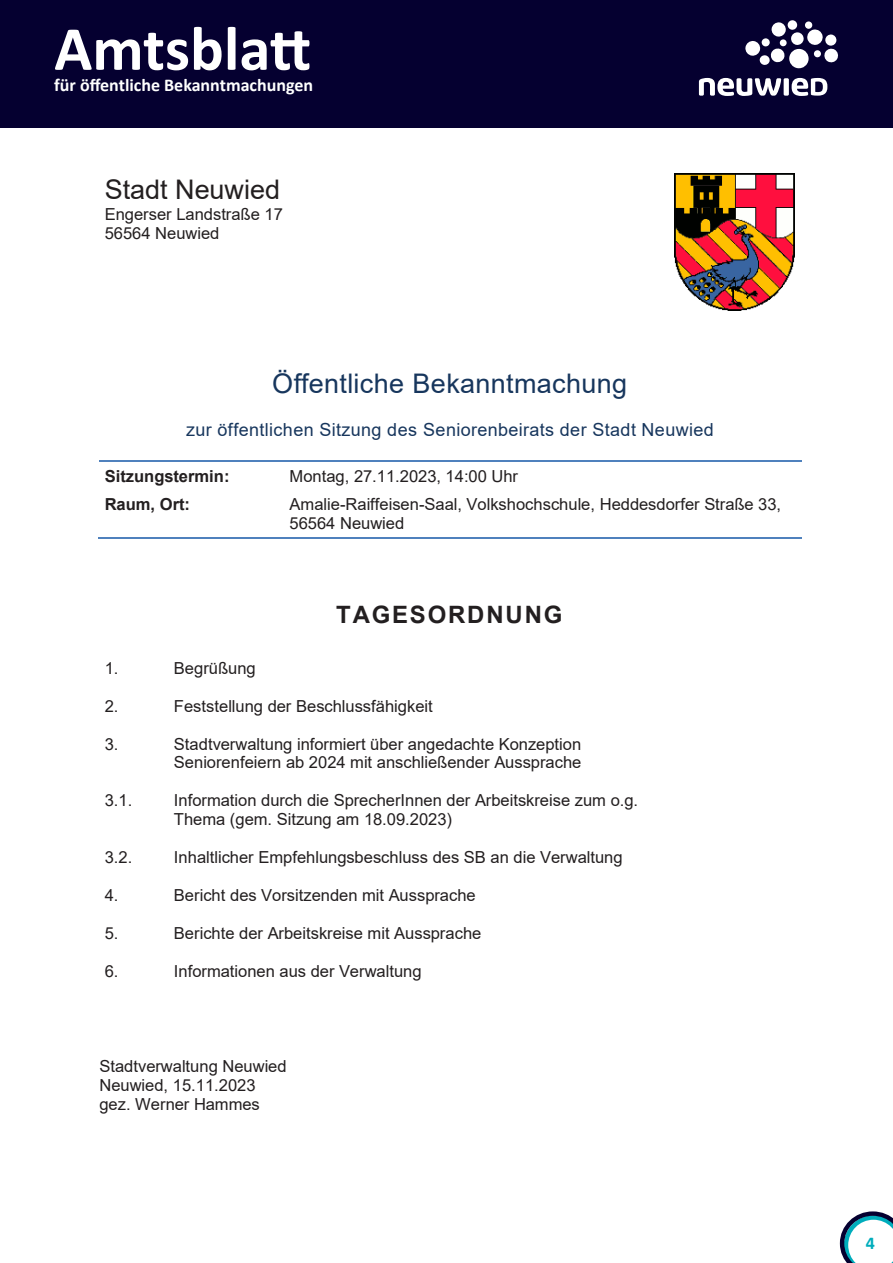
<style>
.page{position:relative;width:893px;height:1263px;background:#fff}
.page>*{position:absolute;margin:0;border:0;box-sizing:border-box;transform-origin:0 0}
.t1{font:700 63px "Calibri";color:#fff}
.t2{font:27px "Arial";letter-spacing:.01em;color:#17365d}
.t3{font:27px "Arial";color:#231f20}
.t4{font:700 24px "Arial";letter-spacing:.075em;color:#231f20}
.t5{font:18px "Arial";letter-spacing:.02em;color:#17365d}
.t6{font:700 18px "Calibri";color:#fff}
.t7{font:700 18px "Calibri";color:#00adbc}
.t8{font:16.5px/18.9px "Arial";color:#231f20}
.t9{font:700 16.5px "Arial";color:#231f20}
</style>
<div class="page">
<svg style="left:840px;top:1211px;width:53px;height:52px"></svg>
<div style="left:0;top:0;width:893px;height:128px;background:#050030"></div>
<svg style="left:745px;top:22px;width:93px;height:47px"></svg>
<div style="left:787px;top:20px;width:10px;height:10px;background:#fff;border-radius:50%"></div>
<svg style="left:699px;top:78px;width:128px;height:18px"></svg>
<hr style="left:99px;top:461px;width:186px;height:1px;background:#4f81bd">
<hr style="left:286px;top:461px;width:515px;height:1px;background:#4f81bd">
<hr style="left:98px;top:537px;width:187px;height:2px;background:#4f81bd">
<hr style="left:285px;top:537px;width:516px;height:2px;background:#4f81bd">
<img style="left:674px;top:173px;width:121px;height:138px">
<h1 class="t1" style="left:54px;top:4px;width:258px">Amtsblatt</h1>
<p class="t6" style="left:54px;top:73px;width:260px">für öffentliche Bekanntmachungen</p>
<p class="t3" style="left:105px;top:170px;width:177px">Stadt Neuwied</p>
<p class="t8" style="left:105px;top:204px;width:180px">Engerser Landstraße 17<br>56564 Neuwied</p>
<p class="t2" style="left:272px;top:365px;width:356px">Öffentliche Bekanntmachung</p>
<p class="t5" style="left:186px;top:417px;width:529px">zur öffentlichen Sitzung des Seniorenbeirats der Stadt Neuwied</p>
<p class="t9" style="left:105px;top:465px;width:126px">Sitzungstermin:</p>
<p class="t8" style="left:290px;top:467px;width:230px">Montag, 27.11.2023, 14:00 Uhr</p>
<p class="t9" style="left:105px;top:493px;width:87px">Raum, Ort:</p>
<p class="t8" style="left:290px;top:495px;width:493px">Amalie-Raiffeisen-Saal, Volkshochschule, Heddesdorfer Straße 33,<br>56564 Neuwied</p>
<p class="t4" style="left:336px;top:598px;width:228px">TAGESORDNUNG</p>
<p class="t8" style="left:105px;top:658px;width:15px">1.</p>
<p class="t8" style="left:174px;top:658px;width:83px">Begrüßung</p>
<p class="t8" style="left:105px;top:696px;width:15px">2.</p>
<p class="t8" style="left:174px;top:696px;width:260px">Feststellung der Beschlussfähigkeit</p>
<p class="t8" style="left:105px;top:734px;width:15px">3.</p>
<p class="t8" style="left:174px;top:734px;width:409px">Stadtverwaltung informiert über angedachte Konzeption<br>Seniorenfeiern ab 2024 mit anschließender Aussprache</p>
<p class="t8" style="left:105px;top:791px;width:29px">3.1.</p>
<p class="t8" style="left:174px;top:791px;width:466px">Information durch die SprecherInnen der Arbeitskreise zum o.g.<br>Thema (gem. Sitzung am 18.09.2023)</p>
<p class="t8" style="left:105px;top:848px;width:29px">3.2.</p>
<p class="t8" style="left:174px;top:848px;width:450px">Inhaltlicher Empfehlungsbeschluss des SB an die Verwaltung</p>
<p class="t8" style="left:105px;top:886px;width:15px">4.</p>
<p class="t8" style="left:174px;top:886px;width:303px">Bericht des Vorsitzenden mit Aussprache</p>
<p class="t8" style="left:105px;top:924px;width:15px">5.</p>
<p class="t8" style="left:174px;top:924px;width:309px">Berichte der Arbeitskreise mit Aussprache</p>
<p class="t8" style="left:105px;top:962px;width:15px">6.</p>
<p class="t8" style="left:174px;top:962px;width:249px">Informationen aus der Verwaltung</p>
<p class="t8" style="left:99px;top:1056px;width:189px">Stadtverwaltung Neuwied<br>Neuwied, 15.11.2023 gez. Werner Hammes</p>
<p class="t7" style="left:866px;top:1230px;width:11px">4</p>
</div>
